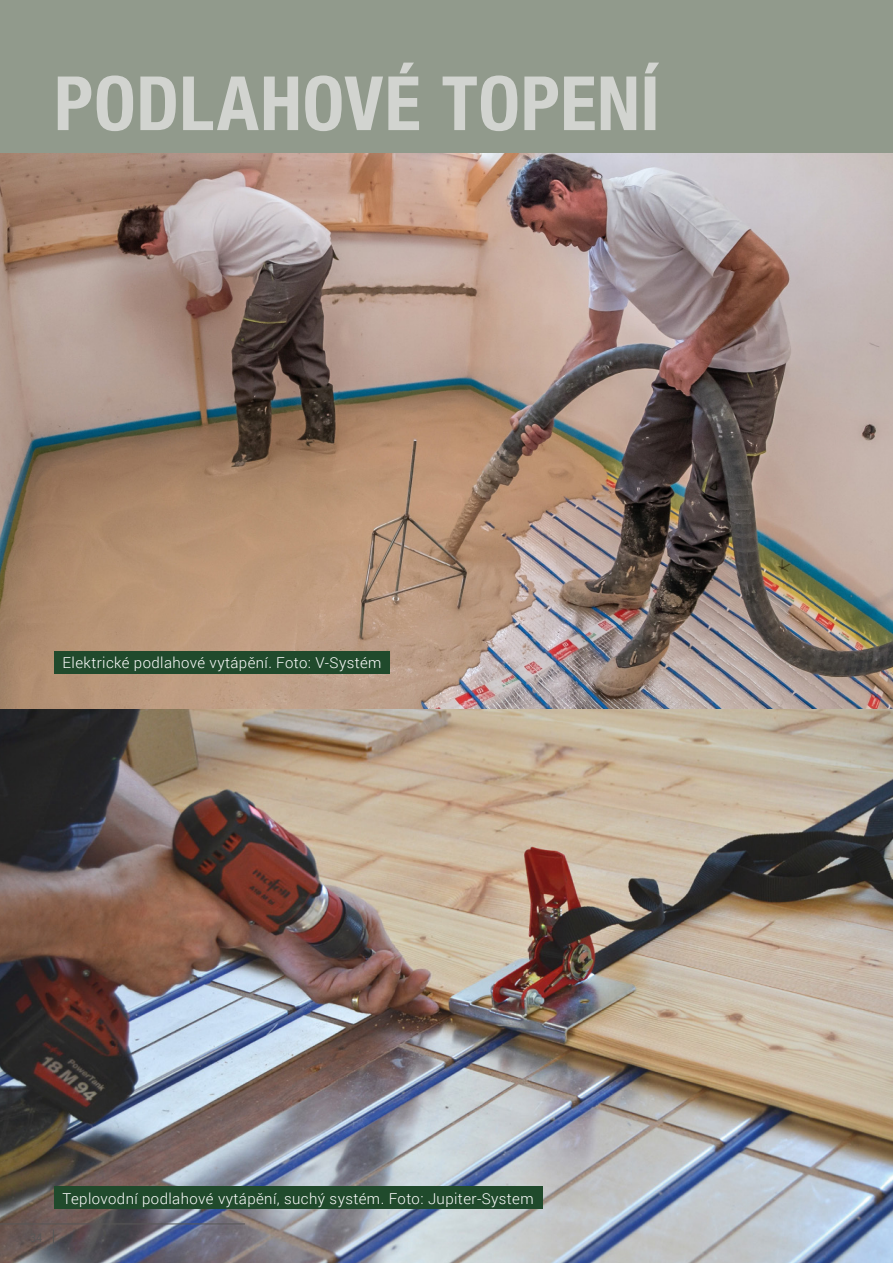
<style>
.page{position:relative;width:893px;height:1263px;background:#fff}
.page>*{position:absolute;margin:0;border:0;box-sizing:border-box;transform-origin:0 0}
.t1{font:700 condensed 75px "Helvetica Neue LT Pro";letter-spacing:.01em;color:#d2d4d0}
.t2{font:300 15px "Roboto";letter-spacing:.025em;color:#fff}
.t3{font:12px "Roboto";color:#575756;scale:.9 1}
</style>
<div class="page">
<div style="left:0;top:0;width:893px;height:153px;background:#919a8c"></div>
<img style="left:0;top:153px;width:893px;height:1110px">
<div style="left:54px;top:651px;width:336px;height:22px;background:#204a2c"></div>
<div style="left:54px;top:1186px;width:489px;height:23px;background:#204a2c"></div>
<svg style="left:53px;top:1229px;width:1px;height:14px"></svg>
<hr style="left:0;top:1224px;width:245px;height:1px;background:#575756">
<h1 class="t1" style="left:54px;top:58px;width:607px">PODLAHOVÉ TOPENÍ</h1>
<p class="t2" style="left:63px;top:653px;width:320px">Elektrické podlahové vytápění. Foto: V-Systém</p>
<p class="t3" style="left:30px;top:1229px;width:15px">34</p>
<p class="t2" style="left:63px;top:1188px;width:473px">Teplovodní podlahové vytápění, suchý systém. Foto: Jupiter-System</p>
</div>
